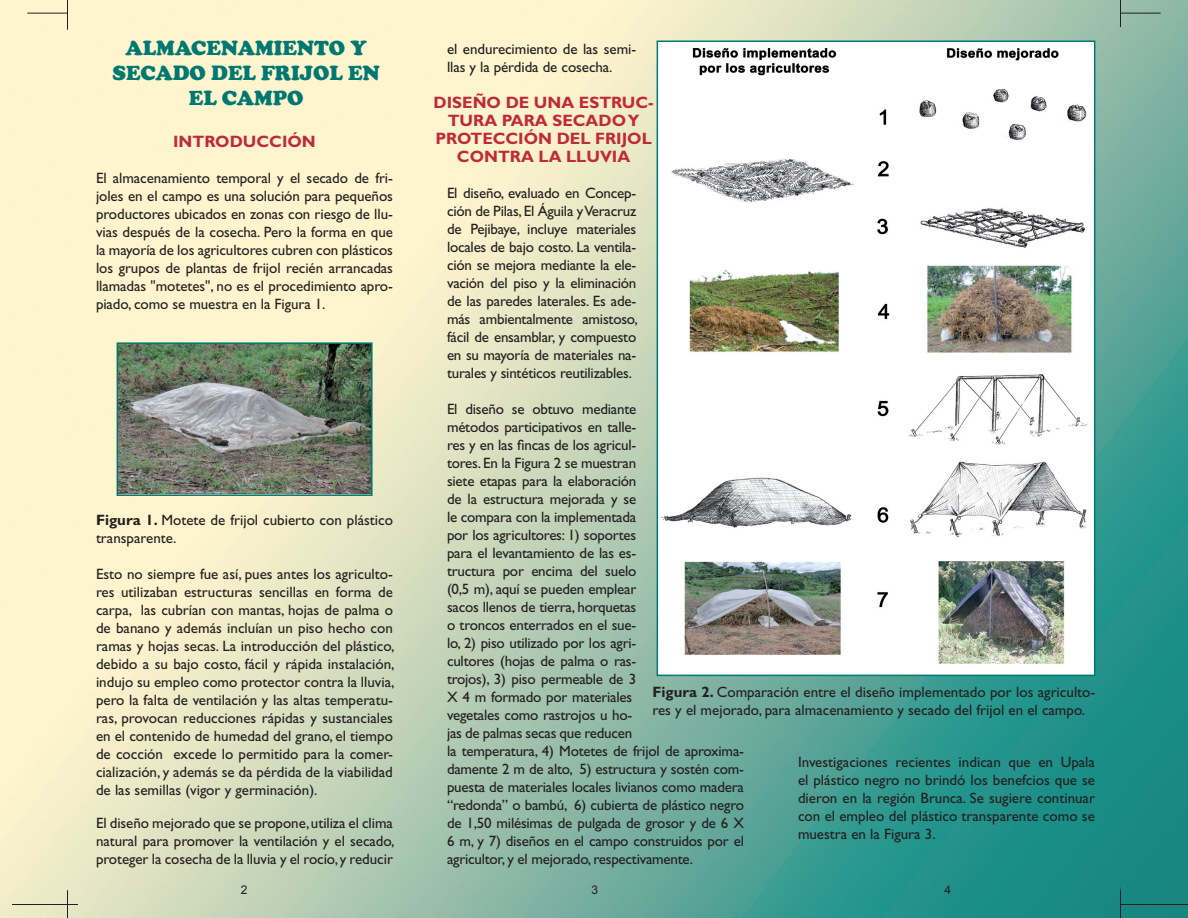
<style>
.page{position:relative;width:1188px;height:918px;background:#fff}
.page>*{position:absolute;margin:0;border:0;box-sizing:border-box;transform-origin:0 0}
.t1{font:900 21px/25.2px "Cooper";color:#007872;text-align:center}
.t2{font:700 16.5px/18px "Gill Sans";color:#bf2b37;text-align:center}
.t3{font:15px/18px "Gill Sans";letter-spacing:-.015em;color:#231f20;text-align:justify}
.t4{font:12px "Arial";color:#231f20}
.s1{font-weight:700}
</style>
<div class="page">
<img style="left:0;top:0;width:1188px;height:918px">
<svg style="left:1120px;top:0;width:1px;height:27px"></svg>
<svg style="left:67px;top:890px;width:1px;height:28px"></svg>
<hr style="left:12px;top:904px;width:66px;height:1px;background:#231f20">
<hr style="left:1120px;top:904px;width:68px;height:1px;background:#231f20">
<svg style="left:1120px;top:890px;width:1px;height:28px"></svg>
<hr style="left:67px;top:0;width:1px;height:30px;background:#231f20">
<hr style="left:27px;top:13px;width:41px;height:1px;background:#231f20">
<hr style="left:1120px;top:13px;width:41px;height:1px;background:#231f20">
<img style="left:120px;top:345px;width:250px;height:148px">
<div style="left:117px;top:342px;width:256px;height:154px;border:2px solid #007872"></div>
<img style="left:660px;top:43px;width:432px;height:630px">
<div style="left:657px;top:40px;width:438px;height:636px;border:2px solid #007872"></div>
<p class="t1" style="left:112px;top:35px;width:269px">ALMACENAMIENTO Y<br>SECADO DEL FRIJOL EN<br>EL CAMPO</p>
<p class="t2" style="left:173px;top:133px;width:144px">INTRODUCCIÓN</p>
<p class="t3" style="left:96px;top:169px;width:299px">El almacenamiento temporal y el secado de fri&shy;joles en el campo es una solución para pequeños productores ubicados en zonas con riesgo de llu&shy;vias después de la cosecha. Pero la forma en que la mayoría de los agricultores cubren con plásticos los grupos de plantas de frijol recién arrancadas llamadas "motetes", no es el procedimiento apro&shy;piado, como se muestra en la Figura 1.</p>
<p class="t3" style="left:96px;top:511px;width:298px"><span class="s1">Figura 1.</span> Motete de frijol cubierto con plástico transparente.</p>
<p class="t3" style="left:96px;top:565px;width:300px">Esto no siempre fue así, pues antes los agriculto&shy;res utilizaban estructuras sencillas en forma de carpa, las cubrían con mantas, hojas de palma o de banano y además incluían un piso hecho con ramas y hojas secas. La introducción del plástico, debido a su bajo costo, fácil y rápida instalación, indujo su empleo como protector contra la lluvia, pero la falta de ventilación y las altas temperatu&shy;ras, provocan reducciones rápidas y sustanciales en el contenido de humedad del grano, el tiempo de cocción excede lo permitido para la comer&shy;cialización, y además se da pérdida de la viabilidad de las semillas (vigor y germinación).</p>
<p class="t3" style="left:96px;top:814px;width:300px">El diseño mejorado que se propone, utiliza el clima natural para promover la ventilación y el secado, proteger la cosecha de la lluvia y el rocío, y reducir</p>
<p class="t3" style="left:447px;top:40px;width:191px">el endurecimiento de las semi&shy;llas y la pérdida de cosecha.</p>
<p class="t2" style="left:434px;top:93px;width:222px">DISEÑO DE UNA ESTRUC-<br>TURA PARA SECADO Y<br>PROTECCIÓN DEL FRIJOL<br>CONTRA LA LLUVIA</p>
<p class="t3" style="left:447px;top:184px;width:192px">El diseño, evaluado en Concep&shy;ción de Pilas, El Águila y Veracruz de Pejibaye, incluye materiales locales de bajo costo. La ventila&shy;ción se mejora mediante la ele&shy;vación del piso y la eliminación de las paredes laterales. Es ade&shy;más ambientalmente amistoso, fácil de ensamblar, y compuesto en su mayoría de materiales na&shy;turales y sintéticos reutilizables.</p>
<p class="t3" style="left:447px;top:400px;width:298px;text-align:left">El diseño se obtuvo mediante<br>métodos participativos en talle-<br>res y en las fincas de los agricul-<br>tores. En la Figura 2 se muestran<br>siete etapas para la elaboración<br>de la estructura mejorada y se<br>le compara con la implementada<br>por los agricultores: 1) soportes<br>para el levantamiento de las es-<br>tructura por encima del suelo<br>(0,5 m), aquí se pueden emplear<br>sacos llenos de tierra, horquetas<br>o troncos enterrados en el sue-<br>lo, 2) piso utilizado por los agri-<br>cultores (hojas de palma o ras-<br>trojos), 3) piso permeable de 3<br>X 4 m formado por materiales<br>vegetales como rastrojos u ho-<br>jas de palmas secas que reducen<br>la temperatura, 4) Motetes de frijol de aproxima&shy;damente 2 m de alto, 5) estructura y sostén com&shy;puesta de materiales locales livianos como madera “redonda” o bambú, 6) cubierta de plástico negro de 1,50 milésimas de pulgada de grosor y de 6 X 6 m, y 7) diseños en el campo construidos por el agricultor, y el mejorado, respectivamente.</p>
<p class="t3" style="left:652px;top:684px;width:444px"><span class="s1">Figura 2.</span> Comparación entre el diseño implementado por los agriculto&shy;res y el mejorado, para almacenamiento y secado del frijol en el campo.</p>
<p class="t3" style="left:798px;top:753px;width:299px">Investigaciones recientes indican que en Upala el plástico negro no brindó los benefcios que se dieron en la región Brunca. Se sugiere continuar con el empleo del plástico transparente como se muestra en la Figura 3.</p>
<p class="t4" style="left:241px;top:882px;width:8px">2</p>
<p class="t4" style="left:591px;top:882px;width:8px">3</p>
<p class="t4" style="left:944px;top:882px;width:8px">4</p>
</div>
